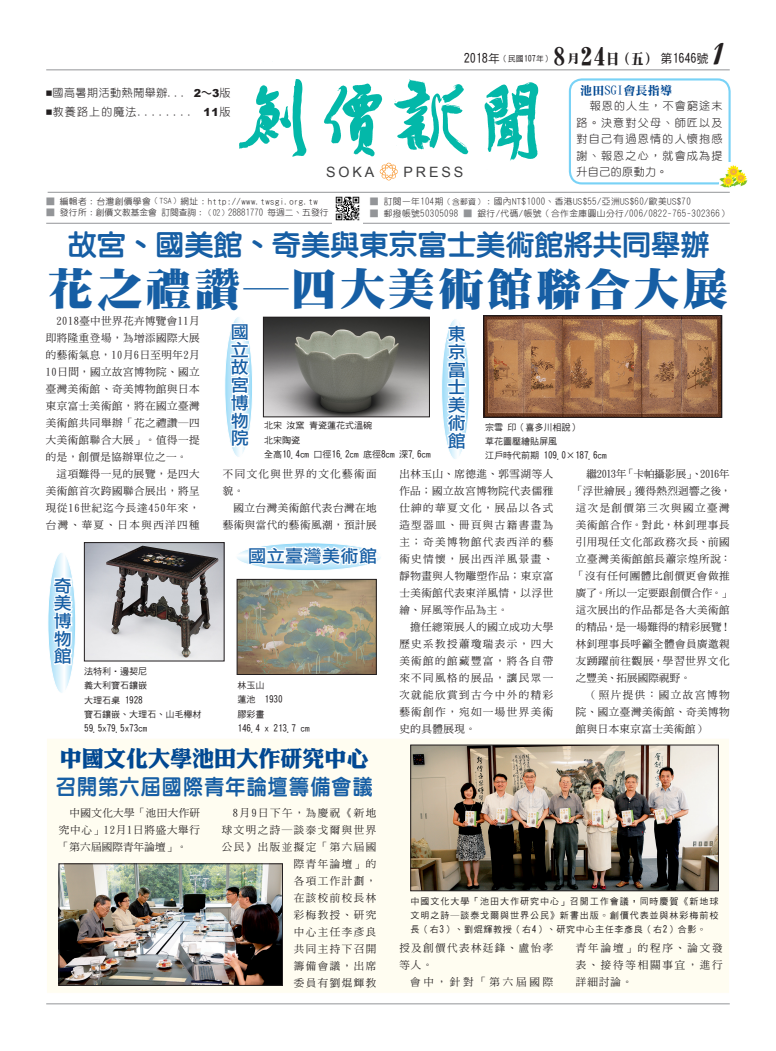
<style>
.page{position:relative;width:776px;height:1051px;background:#fff}
.page>*{position:absolute;margin:0;border:0;box-sizing:border-box;transform-origin:0 0}
.t1{font:44px "DF Ming UB HK BF";letter-spacing:.055em;color:#165ea4;scale:1.05 1}
.t2{font:30px "Script MT Bold";color:#231f20}
.t3{font:28.1px "DF Li Yuan Bd WIN BF";color:#165ea4;scale:1.04 1}
.t4{font:22px "DF Li King Hei XB WIN BF";color:#014892}
.t5{font:21px "DF Li Yuan Bd WIN BF";letter-spacing:.07em;color:#165ea4;scale:.94 1}
.t6{font:17.3px/17.7px "DF Li Hei Md WIN BF";letter-spacing:.025em;color:#165ea4;text-align:justify;scale:1.04 1}
.t7{font:14.2px "Arial";letter-spacing:.2em;color:#3e3e3f}
.t8{font:12px "DF Hei Md HK BF";color:#231f20}
.t9{font:12px "DF Li Song Bd WIN BF";letter-spacing:.02em;color:#014892}
.t10{font:11px/16.5px "DF Yuan Lt HK BF";letter-spacing:.105em;color:#231f20;text-align:justify}
.t11{font:11px "DF Yuan Lt HK BF";letter-spacing:.05em;color:#231f20}
.t12{font:10.5px/17px "DF Ming Md HK BF";letter-spacing:.065em;color:#231f20;text-align:justify}
.t13{font:10.5px/17px "DF Ming Md HK BF";letter-spacing:.14em;color:#231f20;text-align:right}
.t14{font:10.5px/17px "DF Ming Md HK BF";letter-spacing:.135em;color:#231f20}
.t15{font:10.5px "DF Ming Md HK BF";letter-spacing:.26em;color:#231f20}
.t16{font:9px/14.3px "DF Hei Md HK BF";color:#231f20}
.t17{font:8.7px "DF Yuan Lt HK BF";letter-spacing:.05em;color:#231f20}
.t18{font:8.7px "DF Yuan Lt HK BF";color:#231f20}
.t19{font:8px "DF Hei Md HK BF";color:#231f20}
.s1{font-size:12px}
.s2{font-family:"DF Ming UB HK BF";font-size:23.6px}
.s3{font-family:"DF Ming UB HK BF"}
.s4{font-family:"DF Ming UB HK BF";font-size:14.4px}
.s5{font-size:6px}
.s6{font-family:"Arial";font-weight:900}
.s7{font-family:"DF Li Hei Md WIN BF"}
.s8{color:#939598}
.s9{font-size:7.7px}
.s10{font-family:"DF Li Hei Bd WIN BF"}
</style>
<div class="page">
<hr style="left:46px;top:1003px;width:683px;height:1px;background:#939598">
<img style="left:733px;top:165px;width:14px;height:22px">
<div style="left:48px;top:740px;width:679px;height:251px;background:#fffdf1"></div>
<div style="left:46px;top:738px;width:683px;height:255px;border:1px solid #fff"></div>
<img style="left:61px;top:865px;width:219px;height:118px">
<div style="left:59px;top:863px;width:223px;height:122px;border:1px solid #231f20"></div>
<img style="left:412px;top:747px;width:304px;height:141px">
<div style="left:410px;top:745px;width:308px;height:145px;border:1px solid #231f20"></div>
<img style="left:86px;top:544px;width:136px;height:115px">
<div style="left:84px;top:542px;width:140px;height:119px;border:1px solid #231f20"></div>
<img style="left:239px;top:581px;width:135px;height:91px">
<div style="left:237px;top:579px;width:139px;height:95px;border:1px solid #231f20"></div>
<svg style="left:237px;top:543px;width:144px;height:27px"></svg>
<svg style="left:46px;top:69px;width:687px;height:390px"></svg>
<svg style="left:48px;top:553px;width:28px;height:140px"></svg>
<h2 class="t2" style="left:712px;top:35px;width:13px">1</h2>
<p class="t10" style="left:576px;top:98px;width:148px;text-indent:13px">報恩的人生，不會窮途末路。決意對父母、師匠以及對自己有過恩情的人懷抱感謝、報恩之心，就會成為提升自己的原動力。</p>
<p class="t19" style="left:464px;top:55px;width:89px"><span class="s1">2018年</span>（民國107年）</p>
<p class="t8" style="left:553px;top:53px;width:156px"><span class="s2">8</span> <span class="s3">月</span> <span class="s2">24</span><span class="s4">日（五）</span>第1646號</p>
<p class="t11" style="left:46px;top:88px;width:186px"><span class="s5">■</span>國高暑期活動熱鬧舉辦... <span class="s6">2</span><span class="s7">～</span><span class="s6">3</span>版</p>
<p class="t9" style="left:580px;top:85px;width:93px">池田SGI會長指導</p>
<p class="t10" style="left:46px;top:104px;width:186px"><span class="s5">■</span>教養路上的魔法........ <span class="s6">11</span>版</p>
<h3 class="t7" style="left:326px;top:163px;width:50px">SOKA</h3>
<h3 class="t7" style="left:403px;top:163px;width:61px">PRESS</h3>
<p class="t17" style="left:370px;top:197px;width:322px"><span class="s8">■</span> 訂閱一年104期<span class="s9">（含郵資）</span>：國內NT$1000、香港US$55/亞洲US$60/歐美US$70</p>
<p class="t17" style="left:370px;top:208px;width:361px"><span class="s8">■</span> 郵撥帳號50305098 <span class="s8">■</span> 銀行/代碼/帳號（合作金庫圓山分行/006/0822-765-302366）</p>
<p class="t17" style="left:46px;top:197px;width:273px"><span class="s8">■</span> 編輯者：台灣創價學會<span class="s9">（TSA）</span>網址：http://www.twsgi.org.tw</p>
<p class="t18" style="left:46px;top:208px;width:284px"><span class="s8">■</span> 發行所：創價文教基金會 訂閱查詢：<span class="s9">（02）</span>28881770 每週二、五發行</p>
<h3 class="t3" style="left:68px;top:230px;width:618px">故宮、國美館、奇美與東京富士美術館將共同舉辦</h3>
<h1 class="t1" style="left:48px;top:266px;width:650px">花之禮讚<span class="s10">─</span>四大美術館聯合大展</h1>
<p class="t12" style="left:46px;top:312px;width:155px;text-indent:11px">2018臺中世界花卉博覽會11月即將隆重登場，為增添國際大展的藝術氣息，10月6日至明年2月10日間，國立故宮博物院、國立臺灣美術館、奇美博物館與日本東京富士美術館，將在國立臺灣美術館共同舉辦「花之禮讚─四大美術館聯合大展」。值得一提的是，創價是協辦單位之一。</p>
<p class="t12" style="left:46px;top:465px;width:155px;text-indent:11px">這項難得一見的展覽，是四大美術館首次跨國聯合展出，將呈現從16世紀迄今長達450年來，台灣、華夏、日本與西洋四種</p>
<h3 class="t6" style="left:231px;top:323px;width:18px">國立故宮博物院</h3>
<h3 class="t6" style="left:447px;top:325px;width:18px">東京富士美術館</h3>
<p class="t16" style="left:264px;top:418px;width:168px">北宋 汝窯 青瓷蓮花式溫碗<br>北宋陶瓷<br>全高10.4cm 口徑16.2cm 底徑8cm 深7.6cm</p>
<p class="t16" style="left:485px;top:420px;width:123px">宗雪 印（喜多川相說）<br>草花圖壓繪貼屏風<br>江戶時代前期 109.0×187.6cm</p>
<p class="t12" style="left:573px;top:465px;width:159px;text-align:left;text-indent:13px">繼2013年「卡帕攝影展」、2016年「浮世繪展」獲得熱烈迴響之後，這次是創價第三次與國立臺灣美術館合作。對此，林釗理事長引用現任文化部政務次長、前國立臺灣美術館館長蕭宗煌所說：「沒有任何團體比創價更會做推廣了。所以一定要跟創價合作。」這次展出的作品都是各大美術館的精品，是一場難得的精彩展覽！林釗理事長呼籲全體會員廣邀親友踴躍前往觀展，學習世界文化之豐美、拓展國際視野。</p>
<p class="t12" style="left:576px;top:686px;width:155px;text-indent:11px">（照片提供：國立故宮博物院、國立臺灣美術館、奇美博物館與日本東京富士美術館）</p>
<p class="t12" style="left:399px;top:465px;width:155px">出林玉山、席德進、郭雪湖等人作品；國立故宮博物院代表儒雅仕紳的華夏文化，展品以各式造型器皿、冊頁與古籍書畫為主；奇美博物館代表西洋的藝術史情懷，展出西洋風景畫、靜物畫與人物雕塑作品；東京富士美術館代表東洋風情，以浮世繪、屏風等作品為主。</p>
<p class="t12" style="left:399px;top:618px;width:155px;text-indent:11px">擔任總策展人的國立成功大學歷史系教授蕭瓊瑞表示，四大美術館的館藏豐富，將各自帶來不同風格的展品，讓民眾一次就能欣賞到古今中外的精彩藝術創作，宛如一場世界美術史的具體展現。</p>
<p class="t14" style="left:223px;top:465px;width:155px">不同文化與世界的文化藝術面貌。</p>
<p class="t12" style="left:223px;top:499px;width:155px;text-align:right">國立台灣美術館代表台灣在地藝術與當代的藝術風潮，預計展</p>
<h3 class="t6" style="left:248px;top:547px;width:125px">國立臺灣美術館</h3>
<h3 class="t6" style="left:54px;top:576px;width:18px">奇美博物館</h3>
<p class="t16" style="left:84px;top:664px;width:118px">法特利‧邊契尼<br>義大利寶石鑲嵌<br>大理石桌 1928<br>寶石鑲嵌、大理石、山毛櫸材<br>59.5x79.5x73cm</p>
<p class="t16" style="left:237px;top:678px;width:73px">林玉山<br>蓮池 1930<br>膠彩畫<br>146.4 x 213.7 cm</p>
<h3 class="t4" style="left:60px;top:747px;width:310px">中國文化大學池田大作研究中心</h3>
<h3 class="t5" style="left:56px;top:776px;width:338px">召開第六屆國際青年論壇籌備會議</h3>
<p class="t12" style="left:59px;top:804px;width:143px;text-indent:11px">中國文化大學「池田大作研究中心」12月1日將盛大舉行「第六屆國際青年論壇」。</p>
<p class="t13" style="left:222px;top:804px;width:156px">8月9日下午，為慶祝《新地球文明之詩─談泰戈爾與世界公民》出版並擬定「第六屆國際青年論壇」的<br>各項工作計劃，<br>在該校前校長林<br>彩梅教授、研究<br>中心主任李彥良<br>共同主持下召開<br>籌備會議，出席<br>委員有劉焜輝教</p>
<p class="t16" style="left:410px;top:893px;width:309px;text-align:justify">中國文化大學「池田大作研究中心」召開工作會議，同時慶賀《新地球文明之詩─談泰戈爾與世界公民》新書出版。創價代表並與林彩梅前校長（右3）、劉焜輝教授（右4）、研究中心主任李彥良（右2）合影。</p>
<p class="t14" style="left:399px;top:939px;width:155px">授及創價代表林廷鋒、盧怡孝等人。</p>
<p class="t15" style="left:410px;top:976px;width:145px">會中，針對「第六屆國際</p>
<p class="t12" style="left:576px;top:939px;width:148px">青年論壇」的程序、論文發表、接待等相關事宜，進行詳細討論。</p>
</div>
